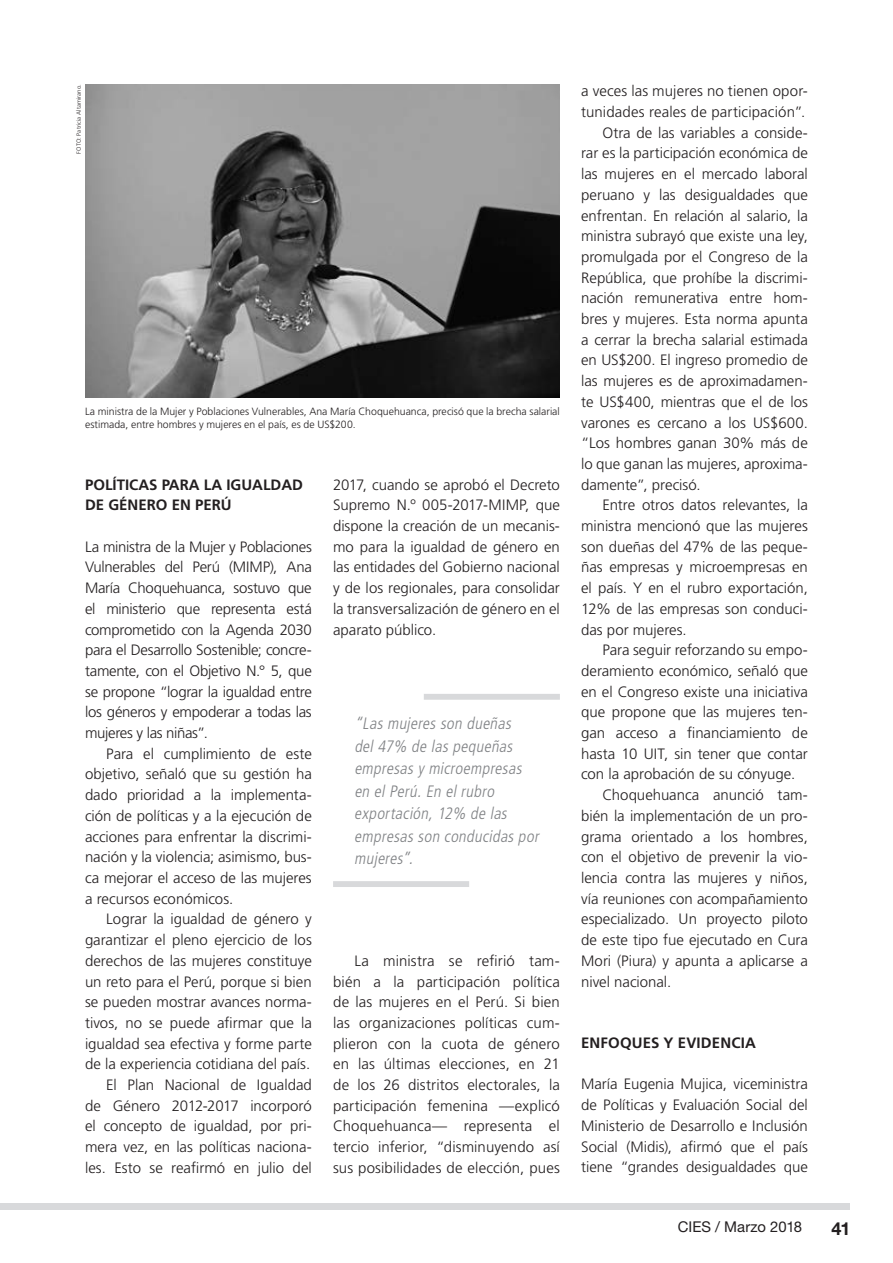
<style>
.page{position:relative;width:893px;height:1263px;background:#fff}
.page>*{position:absolute;margin:0;border:0;box-sizing:border-box;transform-origin:0 0}
.t1{font:700 18px "Helvetica Neue LT Std";color:#231f20}
.t2{font:italic 300 condensed 16.5px/22.5px "Frutiger LT Std";color:#808285}
.t3{font:300 15px/20.7px "Frutiger LT Std";color:#231f20;text-align:justify}
.t4{font:700 15px/20.7px "Frutiger LT Std";color:#231f20}
.t5{font:14.85px "Helvetica Neue LT Std";letter-spacing:-.005em;color:#231f20}
.t6{font:300 10.5px/13.5px "Frutiger LT Std";color:#231f20}
.t7{font:300 6px "Frutiger LT Std";letter-spacing:.015em;color:#231f20}
</style>
<div class="page">
<img style="left:85px;top:84px;width:475px;height:314px">
<div style="left:0;top:1203px;width:850px;height:7px;background:#d8d9db"></div>
<svg style="left:333px;top:694px;width:227px;height:193px"></svg>
<p class="t7" style="left:75px;top:154px;width:71px;rotate:-90deg">FOTO: Patricia Altamirano.</p>
<p class="t6" style="left:85px;top:405px;width:476px">La ministra de la Mujer y Poblaciones Vulnerables, Ana María Choquehuanca, precisó que la brecha salarial estimada, entre hombres y mujeres en el país, es de US$200.</p>
<p class="t4" style="left:85px;top:474px;width:220px">POLÍTICAS PARA LA IGUALDAD<br>DE GÉNERO EN PERÚ</p>
<p class="t3" style="left:85px;top:536px;width:228px">La ministra de la Mujer y Poblaciones Vulnerables del Perú (MIMP), Ana María Choquehuanca, sostuvo que el ministerio que representa está comprometido con la Agenda 2030 para el Desarrollo Sostenible; concre&shy;tamente, con el Objetivo N.° 5, que se propone “lograr la igualdad entre los géneros y empoderar a todas las mujeres y las niñas”.</p>
<p class="t3" style="left:85px;top:743px;width:228px;text-indent:21px">Para el cumplimiento de este objetivo, señaló que su gestión ha dado prioridad a la implementa&shy;ción de políticas y a la ejecución de acciones para enfrentar la discrimi&shy;nación y la violencia; asimismo, bus&shy;ca mejorar el acceso de las mujeres a recursos económicos.</p>
<p class="t3" style="left:85px;top:909px;width:228px;text-align:right">Lograr la igualdad de género y garantizar el pleno ejercicio de los derechos de las mujeres constituye un reto para el Perú, porque si bien se pueden mostrar avances norma&shy;tivos, no se puede afirmar que la igualdad sea efectiva y forme parte de la experiencia cotidiana del país.<br>El Plan Nacional de Igualdad<br>de Género 2012-2017 incorporó el concepto de igualdad, por pri&shy;mera vez, en las políticas naciona&shy;les. Esto se reafirmó en julio del</p>
<p class="t3" style="left:333px;top:474px;width:228px">2017, cuando se aprobó el Decreto Supremo N.º 005-2017-MIMP, que dispone la creación de un mecanis&shy;mo para la igualdad de género en las entidades del Gobierno nacional y de los regionales, para consolidar la transversalización de género en el aparato público.</p>
<p class="t2" style="left:354px;top:712px;width:189px">“Las mujeres son dueñas<br>del 47% de las pequeñas empresas y microempresas en el Perú. En el rubro exportación, 12% de las empresas son conducidas por mujeres”.</p>
<p class="t3" style="left:333px;top:950px;width:228px;text-indent:21px">La ministra se refirió tam&shy;bién a la participación política de las mujeres en el Perú. Si bien las organizaciones políticas cum&shy;plieron con la cuota de género en las últimas elecciones, en 21 de los 26 distritos electorales, la participación femenina —explicó Choquehuanca— representa el tercio inferior, “disminuyendo así sus posibilidades de elección, pues</p>
<p class="t3" style="left:581px;top:81px;width:228px">a veces las mujeres no tienen opor-</p>
<p class="t3" style="left:581px;top:102px;width:226px">tunidades reales de participación”.</p>
<p class="t3" style="left:602px;top:122px;width:207px">Otra de las variables a conside-</p>
<p class="t3" style="left:581px;top:143px;width:228px">rar es la participación económica de</p>
<p class="t3" style="left:581px;top:164px;width:228px">las mujeres en el mercado laboral</p>
<p class="t3" style="left:581px;top:184px;width:228px">peruano y las desigualdades que</p>
<p class="t3" style="left:581px;top:205px;width:228px">enfrentan. En relación al salario, la</p>
<p class="t3" style="left:581px;top:226px;width:228px">ministra subrayó que existe una ley,</p>
<p class="t3" style="left:581px;top:247px;width:228px">promulgada por el Congreso de la</p>
<p class="t3" style="left:581px;top:267px;width:228px">República, que prohíbe la discrimi-</p>
<p class="t3" style="left:581px;top:288px;width:228px">nación remunerativa entre hom-</p>
<p class="t3" style="left:581px;top:309px;width:228px">bres y mujeres. Esta norma apunta</p>
<p class="t3" style="left:581px;top:329px;width:228px">a cerrar la brecha salarial estimada</p>
<p class="t3" style="left:581px;top:350px;width:228px">en US$200. El ingreso promedio de</p>
<p class="t3" style="left:581px;top:371px;width:228px">las mujeres es de aproximadamen-</p>
<p class="t3" style="left:581px;top:391px;width:228px">te US$400, mientras que el de los</p>
<p class="t3" style="left:581px;top:412px;width:228px">varones es cercano a los US$600.</p>
<p class="t3" style="left:581px;top:433px;width:228px">“Los hombres ganan 30% más de</p>
<p class="t3" style="left:581px;top:454px;width:228px">lo que ganan las mujeres, aproxima-</p>
<p class="t3" style="left:581px;top:474px;width:121px">damente”, precisó.</p>
<p class="t3" style="left:602px;top:495px;width:207px">Entre otros datos relevantes, la</p>
<p class="t3" style="left:581px;top:516px;width:228px">ministra mencionó que las mujeres</p>
<p class="t3" style="left:581px;top:536px;width:228px">son dueñas del 47% de las peque-</p>
<p class="t3" style="left:581px;top:557px;width:228px">ñas empresas y microempresas en</p>
<p class="t3" style="left:581px;top:578px;width:228px">el país. Y en el rubro exportación,</p>
<p class="t3" style="left:581px;top:598px;width:228px">12% de las empresas son conduci-</p>
<p class="t3" style="left:581px;top:619px;width:107px">das por mujeres.</p>
<p class="t3" style="left:602px;top:640px;width:207px">Para seguir reforzando su empo-</p>
<p class="t3" style="left:581px;top:661px;width:228px">deramiento económico, señaló que</p>
<p class="t3" style="left:581px;top:681px;width:228px">en el Congreso existe una iniciativa</p>
<p class="t3" style="left:581px;top:702px;width:228px">que propone que las mujeres ten-</p>
<p class="t3" style="left:581px;top:723px;width:228px">gan acceso a financiamiento de</p>
<p class="t3" style="left:581px;top:743px;width:228px">hasta 10 UIT, sin tener que contar</p>
<p class="t3" style="left:581px;top:764px;width:216px">con la aprobación de su cónyuge.</p>
<p class="t3" style="left:602px;top:785px;width:207px">Choquehuanca anunció tam-</p>
<p class="t3" style="left:581px;top:805px;width:228px">bién la implementación de un pro-</p>
<p class="t3" style="left:581px;top:826px;width:228px">grama orientado a los hombres,</p>
<p class="t3" style="left:581px;top:847px;width:228px">con el objetivo de prevenir la vio-</p>
<p class="t3" style="left:581px;top:868px;width:228px">lencia contra las mujeres y niños,</p>
<p class="t3" style="left:581px;top:888px;width:228px">vía reuniones con acompañamiento</p>
<p class="t3" style="left:581px;top:909px;width:228px">especializado. Un proyecto piloto</p>
<p class="t3" style="left:581px;top:930px;width:228px">de este tipo fue ejecutado en Cura</p>
<p class="t3" style="left:581px;top:950px;width:228px">Mori (Piura) y apunta a aplicarse a</p>
<p class="t3" style="left:581px;top:971px;width:92px">nivel nacional.</p>
<p class="t4" style="left:581px;top:1032px;width:176px">ENFOQUES Y EVIDENCIA</p>
<p class="t3" style="left:581px;top:1074px;width:228px">María Eugenia Mujica, viceministra de Políticas y Evaluación Social del Ministerio de Desarrollo e Inclusión Social (Midis), afirmó que el país tiene “grandes desigualdades que</p>
<p class="t5" style="left:678px;top:1218px;width:126px">CIES / Marzo 2018</p>
<p class="t1" style="left:831px;top:1217px;width:21px">41</p>
</div>
